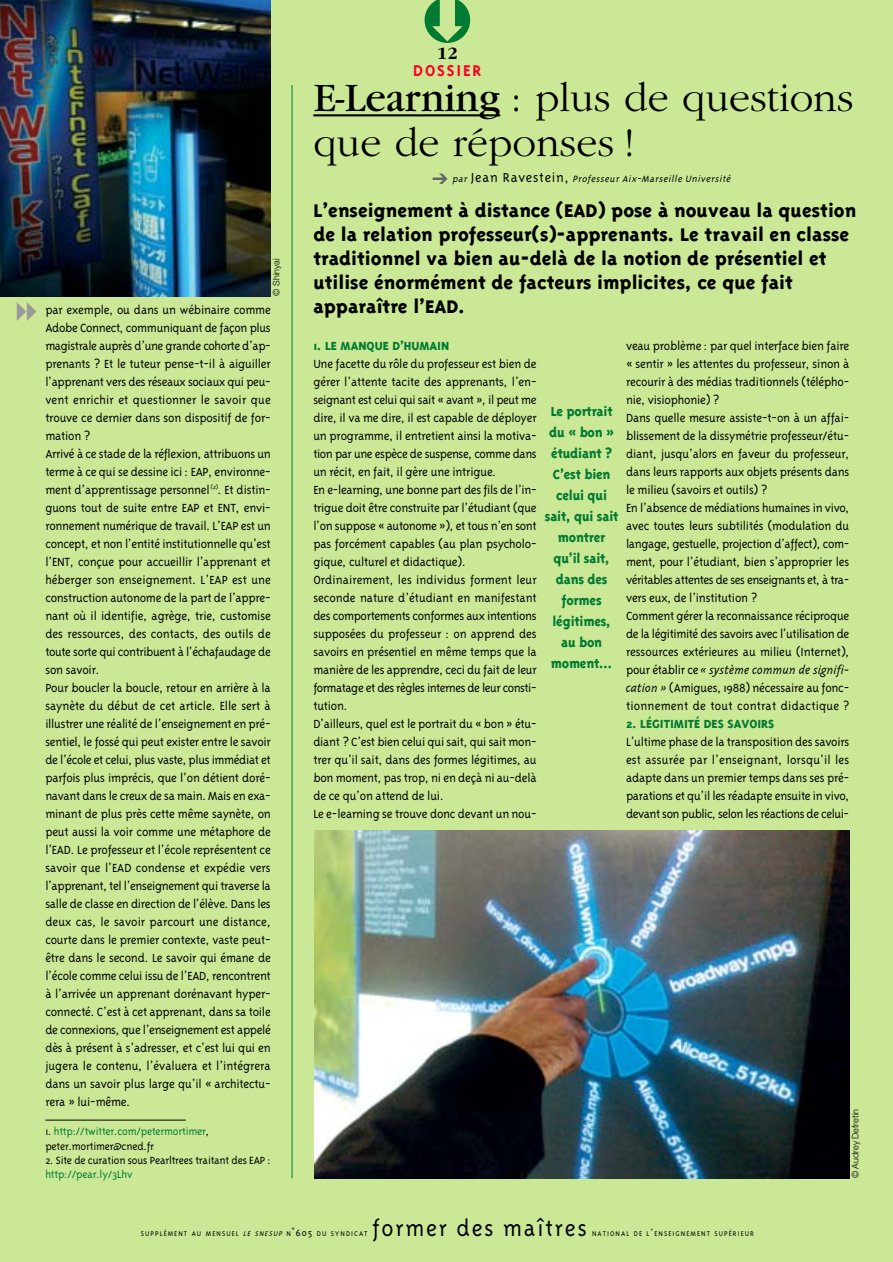
<style>
.page{position:relative;width:893px;height:1262px;background:#fff}
.page>*{position:absolute;margin:0;border:0;box-sizing:border-box;transform-origin:0 0}
.t1{font:300 42px/45px "Garamond";color:#000}
.t2{font:300 25.5px "Triplex";letter-spacing:.07em;color:#000}
.t3{font:800 21px/24px "Triplex";color:#000}
.t4{font:700 18px "Triplex";letter-spacing:.1em;color:#fc0125}
.t5{font:700 18px "Garamond";color:#000}
.t6{font:800 15px/21px "Triplex";letter-spacing:-.015em;color:#017a32;text-align:center;scale:.95 1}
.t7{font:300 13.5px/18px "Triplex";letter-spacing:-.015em;color:#000}
.t8{font:800 13.5px "Triplex";color:#017a32}
.t9{font:300 12px/14.2px "Triplex";letter-spacing:-.015em;color:#017a32}
.t10{font:300 12px "Triplex";letter-spacing:-.015em;color:#000}
.t11{font:italic 300 10.5px "Triplex";color:#000}
.t12{font:300 9px "Helvetica Neue";color:#000}
.t13{font:300 7.8px "Triplex";letter-spacing:.135em;color:#000}
.s1{color:#000}
.s2{font-weight:400}
.s3{color:#666}
.s4{font-style:normal;font-size:15px}
.s5{font-style:italic}
.s6{font-size:10.5px}
</style>
<div class="page">
<div style="left:1px;top:0;width:891px;height:1262px;background:#cae896"></div>
<hr style="left:313px;top:114px;width:108px;height:2px;background:#000">
<hr style="left:421px;top:114px;width:79px;height:2px;background:#000">
<img style="left:314px;top:830px;width:535px;height:348px">
<hr style="left:45px;top:1119px;width:141px;height:1px;background:#000">
<hr style="left:292px;top:85px;width:1px;height:1093px;background:#017a32">
<img style="left:1px;top:0;width:269px;height:296px">
<h3 class="t5" style="left:437px;top:47px;width:22px">12</h3>
<p class="t12" style="left:273px;top:296px;width:39px;rotate:-90deg">© Shinyai</p>
<p class="t7" style="left:45px;top:302px;width:227px">par exemple, ou dans un wébinaire comme Adobe Connect, communiquant de façon plus magistrale auprès d’une grande cohorte d’ap&shy;prenants ? Et le tuteur pense-t-il à aiguiller l’apprenant vers des réseaux sociaux qui peu&shy;vent enrichir et questionner le savoir que trouve ce dernier dans son dispositif de for&shy;mation ?<br>Arrivé à ce stade de la réflexion, attribuons un terme à ce qui se dessine ici : EAP, environne&shy;ment d’apprentissage personnel <sup>(2)</sup>. Et distin&shy;guons tout de suite entre EAP et ENT, envi&shy;ronnement numérique de travail. L’EAP est un concept, et non l’entité institutionnelle qu’est l’ENT, conçue pour accueillir l’apprenant et héberger son enseignement. L’EAP est une construction autonome de la part de l’appre&shy;nant où il identifie, agrège, trie, customise des ressources, des contacts, des outils de toute sorte qui contribuent à l’échafaudage de son savoir.<br>Pour boucler la boucle, retour en arrière à la saynète du début de cet article. Elle sert à illustrer une réalité de l’enseignement en pré&shy;sentiel, le fossé qui peut exister entre le savoir de l’école et celui, plus vaste, plus immédiat et parfois plus imprécis, que l’on détient doré&shy;navant dans le creux de sa main. Mais en exa&shy;minant de plus près cette même saynète, on peut aussi la voir comme une métaphore de l’EAD. Le professeur et l’école représentent ce savoir que l’EAD condense et expédie vers l’apprenant, tel l’enseignement qui traverse la salle de classe en direction de l’élève. Dans les deux cas, le savoir parcourt une distance, courte dans le premier contexte, vaste peut&shy;être dans le second. Le savoir qui émane de l’école comme celui issu de l’EAD, rencontrent à l’arrivée un apprenant dorénavant hyper&shy;connecté. C’est à cet apprenant, dans sa toile de connexions, que l’enseignement est appelé dès à présent à s’adresser, et c’est lui qui en jugera le contenu, l’évaluera et l’intégrera dans un savoir plus large qu’il « architectu&shy;rera » lui-même.</p>
<p class="t9" style="left:45px;top:1125px;width:165px"><span class="s1">1.</span> http://twitter.com/petermortimer<span class="s1">, peter.mortimer@cned.fr</span></p>
<p class="t10" style="left:45px;top:1155px;width:227px">2. Site de curation sous Pearltrees traitant des EAP :</p>
<p class="t9" style="left:45px;top:1168px;width:89px">http://pear.ly/3Lhv</p>
<h3 class="t4" style="left:413px;top:63px;width:70px">DOSSIER</h3>
<h1 class="t1" style="left:313px;top:79px;width:541px"><span class="s2">E-Learning</span> : plus de questions que de réponses !</h1>
<p class="t3" style="left:313px;top:200px;width:544px">L’enseignement à distance (EAD) pose à nouveau la question de la relation professeur(s)-apprenants. Le travail en classe traditionnel va bien au-delà de la notion de présentiel et utilise énormément de facteurs implicites, ce que fait apparaître l’EAD.</p>
<p class="t11" style="left:432px;top:174px;width:302px"><span class="s3">➔</span> par <span class="s4">J e a n R a v e s t e i n ,</span> Professeur Aix-Marseille Université</p>
<p class="t8" style="left:313px;top:341px;width:137px">1. LE MANQUE D’HUMAIN</p>
<p class="t7" style="left:313px;top:356px;width:225px">Une facette du rôle du professeur est bien de gérer l’attente tacite des apprenants, l’en&shy;seignant est celui qui sait « avant », il peut me dire, il va me dire, il est capable de déployer un programme, il entretient ainsi la motiva&shy;tion par une espèce de suspense, comme dans un récit, en fait, il gère une intrigue.<br>En e-learning, une bonne part des fils de l’in&shy;trigue doit être construite par l’étudiant (que l’on suppose « autonome »), et tous n’en sont pas forcément capables (au plan psycholo&shy;gique, culturel et didactique).<br>Ordinairement, les individus forment leur seconde nature d’étudiant en manifestant des comportements conformes aux intentions supposées du professeur : on apprend des savoirs en présentiel en même temps que la manière de les apprendre, ceci du fait de leur formatage et des règles internes de leur consti&shy;tution.<br>D’ailleurs, quel est le portrait du « bon » étu&shy;diant ? C’est bien celui qui sait, qui sait mon&shy;trer qu’il sait, dans des formes légitimes, au bon moment, pas trop, ni en deçà ni au-delà de ce qu’on attend de lui.<br>Le e-learning se trouve donc devant un nou-</p>
<p class="t7" style="left:626px;top:338px;width:225px">veau problème : par quel interface bien faire « sentir » les attentes du professeur, sinon à recourir à des médias traditionnels (télépho&shy;nie, visiophonie) ?<br>Dans quelle mesure assiste-t-on à un affai&shy;blissement de la dissymétrie professeur/étu&shy;diant, jusqu’alors en faveur du professeur, dans leurs rapports aux objets présents dans le milieu (savoirs et outils) ?<br>En l’absence de médiations humaines in vivo, avec toutes leurs subtilités (modulation du langage, gestuelle, projection d’affect), com&shy;ment, pour l’étudiant, bien s’approprier les véritables attentes de ses enseignants et, à tra&shy;vers eux, de l’institution ?<br>Comment gérer la reconnaissance réciproque de la légitimité des savoirs avec l’utilisation de ressources extérieures au milieu (Internet), pour établir ce <span class="s5">« système commun de signifi&shy;cation »</span> (Amigues, 1988) nécessaire au fonc&shy;tionnement de tout contrat didactique ?</p>
<p class="t8" style="left:626px;top:719px;width:150px">2. LÉGITIMITÉ DES SAVOIRS</p>
<p class="t7" style="left:626px;top:734px;width:225px;text-align:justify">L’ultime phase de la transposition des savoirs est assurée par l’enseignant, lorsqu’il les adapte dans un premier temps dans ses pré&shy;parations et qu’il les réadapte ensuite in vivo, devant son public, selon les réactions de celui-</p>
<p class="t6" style="left:545px;top:402px;width:79px">Le portrait du « bon » étudiant ?<br>C’est bien celui qui sait, qui sait montrer qu’il sait, dans des formes légitimes, au bon moment...</p>
<p class="t12" style="left:852px;top:1178px;width:71px;rotate:-90deg">© Audrey Defretin</p>
<p class="t13" style="left:141px;top:1230px;width:228px">SUPPLÉMENT AU MENSUEL <span class="s5">LE SNESUP</span> N<span class="s6">˚605</span> DU SYNDICAT</p>
<h2 class="t2" style="left:372px;top:1218px;width:216px">former des maîtres</h2>
<p class="t13" style="left:592px;top:1230px;width:163px">NATIONAL DE L<span class="s6">’</span>ENSEIGNEMENT SUPÉRIEUR</p>
</div>
